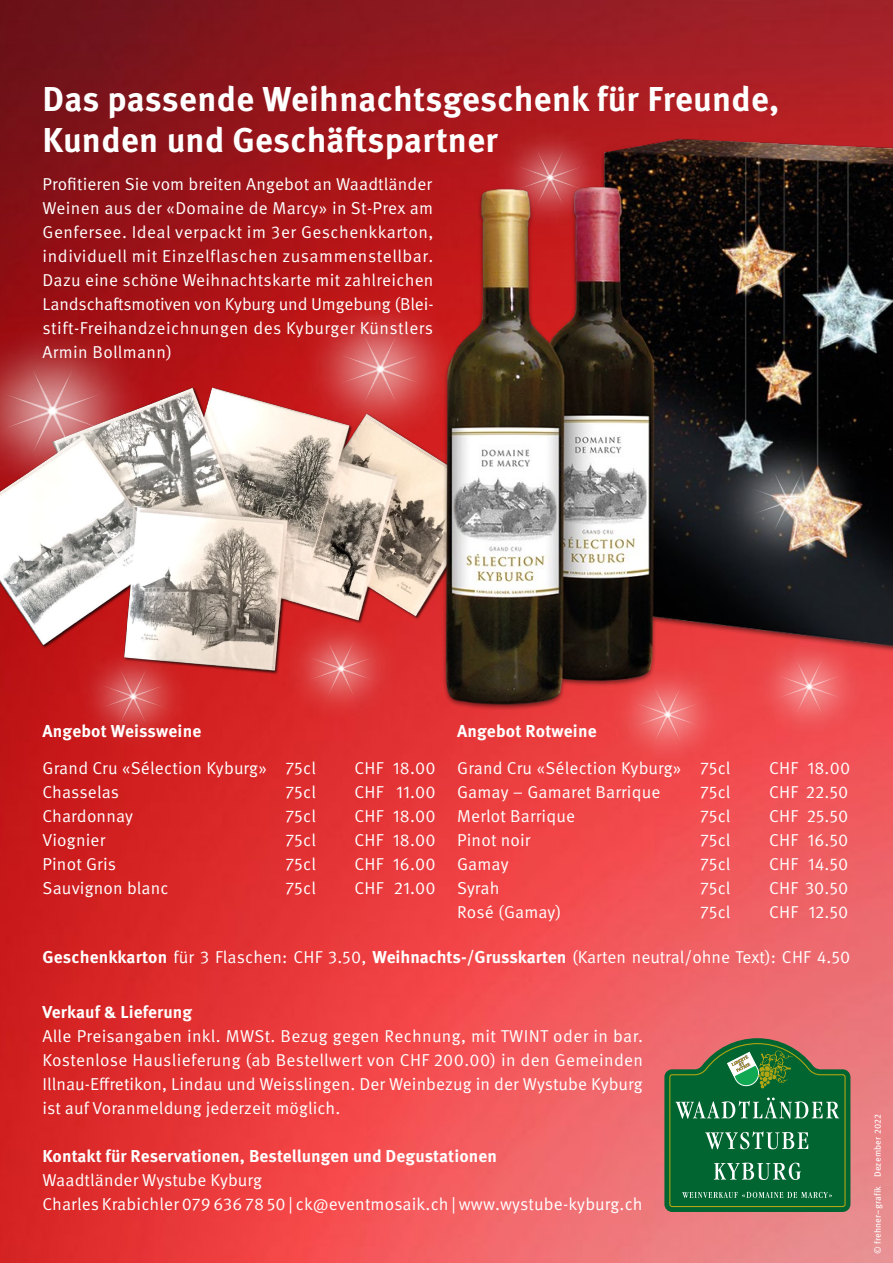
<style>
.page{position:relative;width:893px;height:1263px;background:#fff}
.page>*{position:absolute;margin:0;border:0;box-sizing:border-box;transform-origin:0 0}
.t1{font:700 34.5px/41.4px "Meta Pro";letter-spacing:.005em;color:#fff}
.t2{font:17.25px/24px "Meta Pro Norm";letter-spacing:.01em;color:#fff;text-align:justify}
.t3{font:700 17.25px "Meta Pro";letter-spacing:.005em;color:#fff}
.t4{font:9px "Meta Pro";letter-spacing:.02em;color:#fff}
.s1{font-family:"Meta Pro";font-weight:700}
</style>
<div class="page">
<img style="left:0;top:0;width:893px;height:1263px">
<img style="left:0;top:381px;width:421px;height:296px">
<img style="left:421px;top:124px;width:472px;height:600px">
<svg style="left:664px;top:1038px;width:186px;height:174px;background:#327446"></svg>
<div style="left:639px;top:0;width:202px;height:8px;background:#9b2028"></div>
<div style="left:0;top:317px;width:154px;height:189px;background:#fff;opacity:.75"></div>
<svg style="left:4px;top:369px;width:97px;height:84px;background:#cb7879"></svg>
<div style="left:296px;top:290px;width:168px;height:158px;background:#fff;opacity:.75"></div>
<svg style="left:341px;top:335px;width:79px;height:68px;background:#da6566"></svg>
<div style="left:708px;top:426px;width:160px;height:151px;background:#fff;opacity:.75"></div>
<svg style="left:753px;top:471px;width:71px;height:61px;background:#9c938b"></svg>
<div style="left:281px;top:613px;width:120px;height:111px;background:#fff;opacity:.75"></div>
<svg style="left:309px;top:641px;width:64px;height:55px;background:#e15959"></svg>
<div style="left:73px;top:640px;width:121px;height:112px;background:#fff;opacity:.75"></div>
<svg style="left:101px;top:669px;width:64px;height:55px;background:#d64e4f"></svg>
<div style="left:749px;top:631px;width:121px;height:111px;background:#fff;opacity:.75"></div>
<svg style="left:777px;top:659px;width:64px;height:55px;background:#f17072"></svg>
<div style="left:490px;top:122px;width:120px;height:112px;background:#fff;opacity:.75"></div>
<svg style="left:518px;top:150px;width:64px;height:56px;background:#c85455"></svg>
<div style="left:607px;top:658px;width:121px;height:112px;background:#fff;opacity:.75"></div>
<svg style="left:636px;top:687px;width:63px;height:55px;background:#f06d6e"></svg>
<h1 class="t1" style="left:43px;top:76px;width:738px">Das passende Weihnachtsgeschenk für Freunde,<br>Kunden und Geschäftspartner</h1>
<p class="t2" style="left:43px;top:171px;width:393px">Profitieren Sie vom breiten Angebot an Waadtländer Weinen aus der «Domaine de Marcy» in St-Prex am Genfersee. Ideal verpackt im 3er Geschenkkarton, individuell mit Einzelflaschen zusammenstellbar.<br>Dazu eine schöne Weihnachtskarte mit zahlreichen Landschaftsmotiven von Kyburg und Umgebung (Blei&shy;stift-Freihandzeichnungen des Kyburger Künstlers Armin Bollmann)</p>
<p class="t3" style="left:457px;top:717px;width:141px">Angebot Rotweine</p>
<p class="t2" style="left:457px;top:755px;width:275px">Grand Cru «Sélection Kyburg» 75cl</p>
<p class="t2" style="left:769px;top:755px;width:83px">CHF 18.00</p>
<p class="t2" style="left:457px;top:779px;width:205px">Gamay – Gamaret Barrique</p>
<p class="t2" style="left:700px;top:779px;width:32px">75cl</p>
<p class="t2" style="left:769px;top:779px;width:81px">CHF 22.50</p>
<p class="t2" style="left:457px;top:803px;width:120px">Merlot Barrique</p>
<p class="t2" style="left:700px;top:803px;width:32px">75cl</p>
<p class="t2" style="left:769px;top:803px;width:81px">CHF 25.50</p>
<p class="t2" style="left:457px;top:827px;width:75px">Pinot noir</p>
<p class="t2" style="left:700px;top:827px;width:32px">75cl</p>
<p class="t2" style="left:769px;top:827px;width:81px">CHF 16.50</p>
<p class="t2" style="left:457px;top:851px;width:53px">Gamay</p>
<p class="t2" style="left:700px;top:851px;width:32px">75cl</p>
<p class="t2" style="left:769px;top:851px;width:81px">CHF 14.50</p>
<p class="t2" style="left:457px;top:875px;width:44px">Syrah</p>
<p class="t2" style="left:700px;top:875px;width:32px">75cl</p>
<p class="t2" style="left:769px;top:875px;width:81px">CHF 30.50</p>
<p class="t2" style="left:457px;top:899px;width:106px">Rosé (Gamay)</p>
<p class="t2" style="left:700px;top:899px;width:32px">75cl</p>
<p class="t2" style="left:769px;top:899px;width:81px">CHF 12.50</p>
<p class="t2" style="left:43px;top:943px;width:809px"><span class="s1">Geschenkkarton</span> für 3 Flaschen: CHF 3.50, <span class="s1">Weihnachts-/Grusskarten</span> (Karten neutral/ohne Text): CHF 4.50</p>
<p class="t3" style="left:43px;top:717px;width:160px">Angebot Weissweine</p>
<p class="t2" style="left:43px;top:755px;width:275px">Grand Cru «Sélection Kyburg» 75cl</p>
<p class="t2" style="left:355px;top:755px;width:83px">CHF 18.00</p>
<p class="t2" style="left:43px;top:779px;width:78px">Chasselas</p>
<p class="t2" style="left:286px;top:779px;width:32px">75cl</p>
<p class="t2" style="left:355px;top:779px;width:83px">CHF 11.00</p>
<p class="t2" style="left:43px;top:803px;width:92px">Chardonnay</p>
<p class="t2" style="left:286px;top:803px;width:32px">75cl</p>
<p class="t2" style="left:355px;top:803px;width:83px">CHF 18.00</p>
<p class="t2" style="left:43px;top:827px;width:64px">Viognier</p>
<p class="t2" style="left:286px;top:827px;width:32px">75cl</p>
<p class="t2" style="left:355px;top:827px;width:83px">CHF 18.00</p>
<p class="t2" style="left:43px;top:851px;width:75px">Pinot Gris</p>
<p class="t2" style="left:286px;top:851px;width:32px">75cl</p>
<p class="t2" style="left:355px;top:851px;width:83px">CHF 16.00</p>
<p class="t2" style="left:43px;top:875px;width:128px">Sauvignon blanc</p>
<p class="t2" style="left:286px;top:875px;width:32px">75cl</p>
<p class="t2" style="left:355px;top:875px;width:83px">CHF 21.00</p>
<p class="t3" style="left:43px;top:998px;width:151px">Verkauf &amp; Lieferung</p>
<p class="t2" style="left:43px;top:1023px;width:602px">Alle Preisangaben inkl. MWSt. Bezug gegen Rechnung, mit TWINT oder in bar.<br>Kostenlose Hauslieferung (ab Bestellwert von CHF 200.00) in den Gemeinden Illnau-Effretikon, Lindau und Weisslingen. Der Weinbezug in der Wystube Kyburg ist auf Voranmeldung jederzeit möglich.</p>
<p class="t3" style="left:43px;top:1142px;width:456px">Kontakt für Reservationen, Bestellungen und Degustationen</p>
<p class="t2" style="left:43px;top:1167px;width:602px">Waadtländer Wystube Kyburg<br>Charles Krabichler 079 636 78 50 | ck@eventmosaik.ch | www.wystube-kyburg.ch</p>
<p class="t4" style="left:871px;top:1254px;width:142px;rotate:-90deg">© frehner–grafik Dezember 2022</p>
</div>
